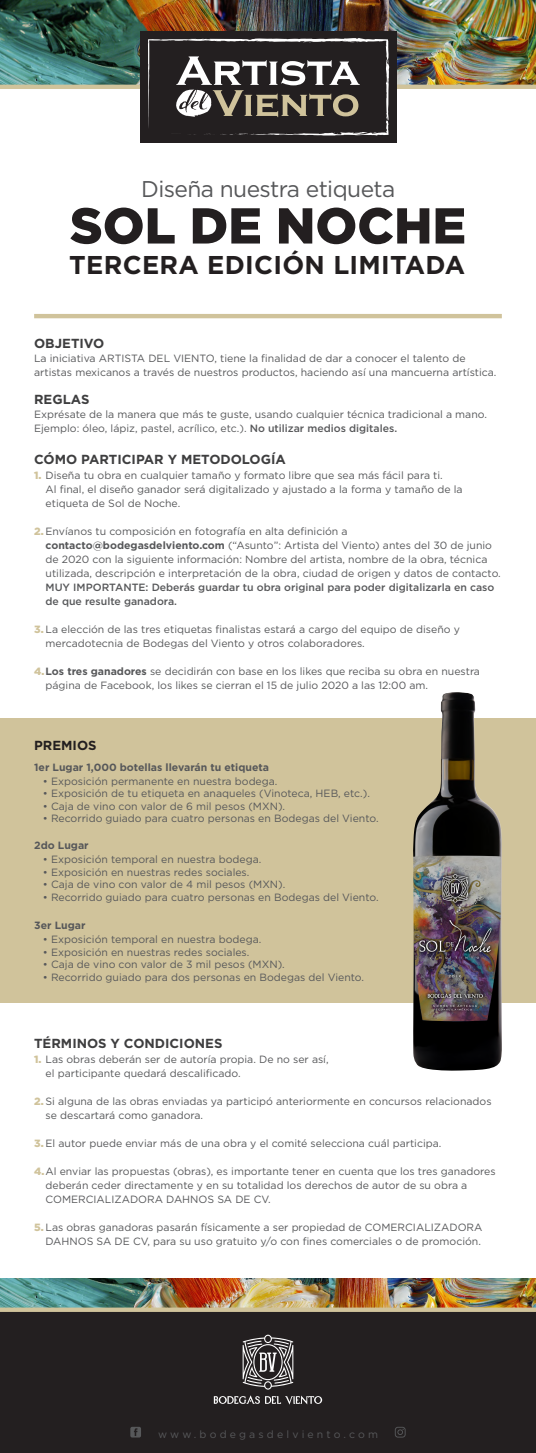
<style>
.page{position:relative;width:536px;height:1453px;background:#fff}
.page>*{position:absolute;margin:0;border:0;box-sizing:border-box;transform-origin:0 0}
.t1{font:900 50.4px "Gotham";color:#231f20}
.t2{font:700 25.72px "Gotham";letter-spacing:.01em;color:#231f20}
.t3{font:22.75px "Gotham";letter-spacing:-.025em;color:#57585a}
.t4{font:700 13.12px "Gotham";color:#3e3e3f}
.t5{font:700 13.12px "Gotham";color:#231f20}
.t6{font:10.5px/14px "Gotham";color:#57585a}
.t7{font:500 10.5px/14px "Gotham";color:#57585a}
.t8{font:700 10.5px "Gotham";color:#57585a}
.t9{font:10.5px "Gotham";letter-spacing:.3em;color:#57585a}
.s1{font-weight:500}
.s2{font-weight:900;color:#d0c39b}
.s3{font-weight:700}
</style>
<div class="page">
<img style="left:0;top:1278px;width:536px;height:29px">
<div style="left:0;top:1309px;width:536px;height:143px;background:#231f20"></div>
<div style="left:0;top:717px;width:536px;height:285px;background:#d0c39b"></div>
<img style="left:0;top:0;width:536px;height:85px">
<hr style="left:34px;top:314px;width:467px;height:4px;background:#d0c39b">
<svg style="left:0;top:1307px;width:536px;height:4px;background:#c9bb92"></svg>
<hr style="left:0;top:85px;width:536px;height:4px;background:#d0c39b">
<img style="left:412px;top:692px;width:89px;height:378px">
<svg style="left:214px;top:1395px;width:108px;height:9px"></svg>
<svg style="left:242px;top:1334px;width:51px;height:55px"></svg>
<svg style="left:130px;top:1427px;width:11px;height:10px"></svg>
<svg style="left:395px;top:1427px;width:10px;height:10px"></svg>
<div style="left:140px;top:31px;width:256px;height:111px;background:#231f20"></div>
<svg style="left:148px;top:38px;width:241px;height:98px"></svg>
<h3 class="t3" style="left:141px;top:174px;width:256px">Diseña nuestra etiqueta</h3>
<h1 class="t1" style="left:70px;top:191px;width:397px">SOL DE NOCHE</h1>
<h2 class="t2" style="left:69px;top:247px;width:397px">TERCERA EDICIÓN LIMITADA</h2>
<p class="t4" style="left:34px;top:335px;width:72px">OBJETIVO</p>
<p class="t6" style="left:34px;top:351px;width:463px">La iniciativa ARTISTA DEL VIENTO, tiene la finalidad de dar a conocer el talento de artistas mexicanos a través de nuestros productos, haciendo así una mancuerna artística.</p>
<p class="t4" style="left:34px;top:391px;width:57px">REGLAS</p>
<p class="t6" style="left:34px;top:407px;width:454px">Exprésate de la manera que más te guste, usando cualquier técnica tradicional a mano.<br>Ejemplo: óleo, lápiz, pastel, acrílico, etc.). <span class="s1">No utilizar medios digitales.</span></p>
<p class="t4" style="left:34px;top:450px;width:253px">CÓMO PARTICIPAR Y METODOLOGÍA</p>
<p class="t6" style="left:46px;top:468px;width:418px;text-indent:-11px"><span class="s2">1.</span> Diseña tu obra en cualquier tamaño y formato libre que sea más fácil para ti.<br>Al final, el diseño ganador será digitalizado y ajustado a la forma y tamaño de la etiqueta de Sol de Noche.</p>
<p class="t6" style="left:46px;top:524px;width:456px;text-indent:-11px"><span class="s2">2.</span> Envíanos tu composición en fotografía en alta definición a <span class="s3">contacto@bodegasdelviento.com</span> (“Asunto”: Artista del Viento) antes del 30 de junio de 2020 con la siguiente información: Nombre del artista, nombre de la obra, técnica utilizada, descripción e interpretación de la obra, ciudad de origen y datos de contacto.</p>
<p class="t7" style="left:46px;top:580px;width:450px">MUY IMPORTANTE: Deberás guardar tu obra original para poder digitalizarla en caso de que resulte ganadora.</p>
<p class="t6" style="left:46px;top:622px;width:416px;text-indent:-11px"><span class="s2">3.</span> La elección de las tres etiquetas finalistas estará a cargo del equipo de diseño y mercadotecnia de Bodegas del Viento y otros colaboradores.</p>
<p class="t6" style="left:46px;top:664px;width:436px;text-indent:-11px"><span class="s2">4.</span><span class="s3">Los tres ganadores</span> se decidirán con base en los likes que reciba su obra en nuestra página de Facebook, los likes se cierran el 15 de julio 2020 a las 12:00 am.</p>
<p class="t5" style="left:34px;top:737px;width:64px">PREMIOS</p>
<p class="t6" style="left:43px;top:773px;width:236px">• Exposición permanente en nuestra bodega.</p>
<p class="t6" style="left:43px;top:786px;width:328px">• Exposición de tu etiqueta en anaqueles (Vinoteca, HEB, etc.).</p>
<p class="t6" style="left:43px;top:799px;width:244px">• Caja de vino con valor de 6 mil pesos (MXN).</p>
<p class="t6" style="left:43px;top:811px;width:337px">• Recorrido guiado para cuatro personas en Bodegas del Viento.</p>
<p class="t8" style="left:34px;top:760px;width:236px">1er Lugar 1,000 botellas llevarán tu etiqueta</p>
<p class="t8" style="left:34px;top:838px;width:56px">2do Lugar</p>
<p class="t6" style="left:43px;top:852px;width:220px">• Exposición temporal en nuestra bodega.</p>
<p class="t6" style="left:43px;top:864px;width:208px">• Exposición en nuestras redes sociales.</p>
<p class="t6" style="left:43px;top:877px;width:244px">• Caja de vino con valor de 4 mil pesos (MXN).</p>
<p class="t6" style="left:43px;top:890px;width:337px">• Recorrido guiado para cuatro personas en Bodegas del Viento.</p>
<p class="t8" style="left:34px;top:918px;width:53px">3er Lugar</p>
<p class="t6" style="left:43px;top:932px;width:220px">• Exposición temporal en nuestra bodega.</p>
<p class="t6" style="left:43px;top:944px;width:208px">• Exposición en nuestras redes sociales.</p>
<p class="t6" style="left:43px;top:957px;width:243px">• Caja de vino con valor de 3 mil pesos (MXN).</p>
<p class="t6" style="left:43px;top:970px;width:322px">• Recorrido guiado para dos personas en Bodegas del Viento.</p>
<p class="t4" style="left:34px;top:1034px;width:190px">TÉRMINOS Y CONDICIONES</p>
<p class="t6" style="left:46px;top:1051px;width:284px;text-indent:-11px"><span class="s2">1.</span> Las obras deberán ser de autoría propia. De no ser así, el participante quedará descalificado.</p>
<p class="t6" style="left:46px;top:1093px;width:447px;text-indent:-11px"><span class="s2">2.</span> Si alguna de las obras enviadas ya participó anteriormente en concursos relacionados se descartará como ganadora.</p>
<p class="t6" style="left:34px;top:1135px;width:408px"><span class="s2">3.</span> El autor puede enviar más de una obra y el comité selecciona cuál participa.</p>
<p class="t6" style="left:46px;top:1163px;width:451px;text-indent:-11px"><span class="s2">4.</span>Al enviar las propuestas (obras), es importante tener en cuenta que los tres ganadores deberán ceder directamente y en su totalidad los derechos de autor de su obra a<br>COMERCIALIZADORA DAHNOS SA DE CV.</p>
<p class="t6" style="left:34px;top:1219px;width:449px;text-align:right"><span class="s2">5.</span> Las obras ganadoras pasarán físicamente a ser propiedad de COMERCIALIZADORA<br>DAHNOS SA DE CV, para su uso gratuito y/o con fines comerciales o de promoción.</p>
<p class="t9" style="left:158px;top:1427px;width:221px">www.bodegasdelviento.com</p>
</div>
